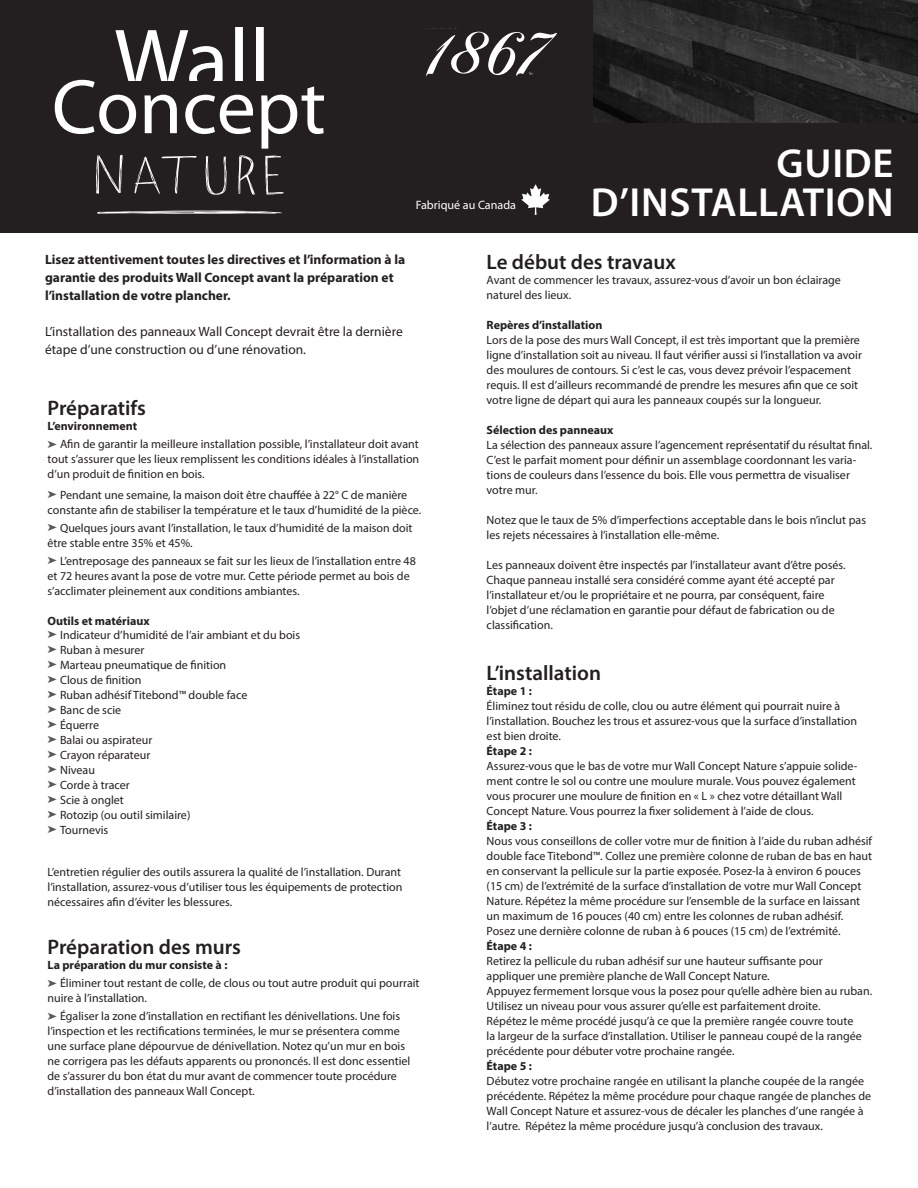
<style>
.page{position:relative;width:918px;height:1188px;background:#fff}
.page>*{position:absolute;margin:0;border:0;box-sizing:border-box;transform-origin:0 0}
.t1{font:600 40.8px/39px "Myriad Pro";letter-spacing:.02em;color:#fff;text-align:right}
.t2{font:600 21px "Myriad Pro";color:#231f20}
.t3{font:700 13.5px/18px "Myriad Pro";color:#231f20}
.t4{font:13.5px/18px "Myriad Pro";color:#231f20}
.t5{font:12.15px "Myriad Pro";color:#fff}
.t6{font:12px/15px "Myriad Pro";color:#231f20}
.t7{font:700 12px "Myriad Pro";color:#231f20}
.s1{font-weight:700}
.s2{color:#57585a}
</style>
<div class="page">
<div style="left:0;top:0;width:918px;height:233px;background:#231f20"></div>
<svg style="left:521px;top:184px;width:29px;height:31px"></svg>
<svg style="left:96px;top:155px;width:27px;height:39px"></svg>
<svg style="left:134px;top:156px;width:63px;height:38px"></svg>
<svg style="left:206px;top:156px;width:21px;height:39px"></svg>
<svg style="left:238px;top:155px;width:17px;height:40px"></svg>
<svg style="left:265px;top:156px;width:19px;height:39px"></svg>
<svg style="left:55px;top:27px;width:269px;height:122px"></svg>
<svg style="left:97px;top:211px;width:185px;height:3px"></svg>
<img style="left:593px;top:0;width:325px;height:122px">
<svg style="left:426px;top:32px;width:131px;height:44px"></svg>
<p class="t5" style="left:416px;top:197px;width:102px">Fabriqué au Canada</p>
<p class="t1" style="left:591px;top:143px;width:304px">GUIDE<br>D’INSTALLATION</p>
<p class="t3" style="left:45px;top:250px;width:362px">Lisez attentivement toutes les directives et l’information à la garantie des produits Wall Concept avant la préparation et l’installation de votre plancher.</p>
<p class="t4" style="left:45px;top:322px;width:359px">L’installation des panneaux Wall Concept devrait être la dernière étape d’une construction ou d’une rénovation.</p>
<p class="t2" style="left:48px;top:395px;width:100px">Préparatifs</p>
<p class="t6" style="left:48px;top:417px;width:373px;line-height:18px"><span class="s1">L’environnement<br></span><span class="s2">➤</span> Afin de garantir la meilleure installation possible, l’installateur doit avant</p>
<p class="t6" style="left:48px;top:451px;width:373px">tout s’assurer que les lieux remplissent les conditions idéales à l’installation d’un produit de finition en bois.</p>
<p class="t6" style="left:48px;top:487px;width:375px"><span class="s2">➤</span> Pendant une semaine, la maison doit être chauffée à 22° C de manière constante afin de stabiliser la température et le taux d’humidité de la pièce.</p>
<p class="t6" style="left:48px;top:520px;width:367px"><span class="s2">➤</span> Quelques jours avant l’installation, le taux d’humidité de la maison doit être stable entre 35% et 45%.</p>
<p class="t6" style="left:48px;top:553px;width:370px"><span class="s2">➤</span> L’entreposage des panneaux se fait sur les lieux de l’installation entre 48 et 72 heures avant la pose de votre mur. Cette période permet au bois de s’acclimater pleinement aux conditions ambiantes.</p>
<p class="t7" style="left:48px;top:613px;width:104px">Outils et matériaux</p>
<p class="t6" style="left:48px;top:628px;width:254px"><span class="s2">➤</span> Indicateur d’humidité de l’air ambiant et du bois</p>
<p class="t6" style="left:48px;top:643px;width:98px"><span class="s2">➤</span> Ruban à mesurer</p>
<p class="t6" style="left:48px;top:658px;width:180px"><span class="s2">➤</span> Marteau pneumatique de finition</p>
<p class="t6" style="left:48px;top:673px;width:95px"><span class="s2">➤</span> Clous de finition</p>
<p class="t6" style="left:48px;top:688px;width:201px"><span class="s2">➤</span> Ruban adhésif Titebond™ double face</p>
<p class="t6" style="left:48px;top:703px;width:75px"><span class="s2">➤</span> Banc de scie</p>
<p class="t6" style="left:48px;top:718px;width:53px"><span class="s2">➤</span> Équerre</p>
<p class="t6" style="left:48px;top:733px;width:106px"><span class="s2">➤</span> Balai ou aspirateur</p>
<p class="t6" style="left:48px;top:748px;width:104px"><span class="s2">➤</span> Crayon réparateur</p>
<p class="t6" style="left:48px;top:763px;width:49px"><span class="s2">➤</span> Niveau</p>
<p class="t6" style="left:48px;top:778px;width:84px"><span class="s2">➤</span> Corde à tracer</p>
<p class="t6" style="left:48px;top:793px;width:78px"><span class="s2">➤</span> Scie à onglet</p>
<p class="t6" style="left:48px;top:808px;width:144px"><span class="s2">➤</span> Rotozip (ou outil similaire)</p>
<p class="t6" style="left:48px;top:823px;width:62px"><span class="s2">➤</span> Tournevis</p>
<p class="t6" style="left:48px;top:864px;width:357px">L’entretien régulier des outils assurera la qualité de l’installation. Durant l’installation, assurez-vous d’utiliser tous les équipements de protection</p>
<p class="t6" style="left:48px;top:894px;width:186px">nécessaires afin d’éviter les blessures.</p>
<p class="t2" style="left:48px;top:933px;width:195px">Préparation des murs</p>
<p class="t7" style="left:48px;top:957px;width:181px">La préparation du mur consiste à :</p>
<p class="t6" style="left:48px;top:975px;width:374px"><span class="s2">➤</span> Éliminer tout restant de colle, de clous ou tout autre produit qui pourrait nuire à l’installation.</p>
<p class="t6" style="left:48px;top:1008px;width:364px"><span class="s2">➤</span> Égaliser la zone d’installation en rectifiant les dénivellations. Une fois l’inspection et les rectifications terminées, le mur se présentera comme une surface plane dépourvue de dénivellation. Notez qu’un mur en bois ne corrigera pas les défauts apparents ou prononcés. Il est donc essentiel de s’assurer du bon état du mur avant de commencer toute procédure d’installation des panneaux Wall Concept.</p>
<p class="t2" style="left:487px;top:248px;width:191px">Le début des travaux</p>
<p class="t6" style="left:487px;top:272px;width:356px">Avant de commencer les travaux, assurez-vous d’avoir un bon éclairage naturel des lieux.</p>
<p class="t7" style="left:487px;top:317px;width:117px">Repères d’installation</p>
<p class="t6" style="left:487px;top:332px;width:377px">Lors de la pose des murs Wall Concept, il est très important que la première ligne d’installation soit au niveau. Il faut vérifier aussi si l’installation va avoir des moulures de contours. Si c’est le cas, vous devez prévoir l’espacement requis. Il est d’ailleurs recommandé de prendre les mesures afin que ce soit</p>
<p class="t6" style="left:487px;top:392px;width:336px">votre ligne de départ qui aura les panneaux coupés sur la longueur.</p>
<p class="t7" style="left:487px;top:422px;width:128px">Sélection des panneaux</p>
<p class="t6" style="left:487px;top:437px;width:387px">La sélection des panneaux assure l’agencement représentatif du résultat final.<br>C’est le parfait moment pour définir un assemblage coordonnant les varia&shy;tions de couleurs dans l’essence du bois. Elle vous permettra de visualiser votre mur.</p>
<p class="t6" style="left:487px;top:512px;width:381px">Notez que le taux de 5% d’imperfections acceptable dans le bois n’inclut pas les rejets nécessaires à l’installation elle-même.</p>
<p class="t6" style="left:487px;top:557px;width:361px">Les panneaux doivent être inspectés par l’installateur avant d’être posés.<br>Chaque panneau installé sera considéré comme ayant été accepté par l’installateur et/ou le propriétaire et ne pourra, par conséquent, faire l’objet d’une réclamation en garantie pour défaut de fabrication ou de classification.</p>
<p class="t2" style="left:487px;top:659px;width:116px">L’installation</p>
<p class="t7" style="left:487px;top:683px;width:47px">Étape 1 :</p>
<p class="t6" style="left:487px;top:698px;width:372px">Éliminez tout résidu de colle, clou ou autre élément qui pourrait nuire à l’installation. Bouchez les trous et assurez-vous que la surface d’installation est bien droite.</p>
<p class="t7" style="left:487px;top:743px;width:47px">Étape 2 :</p>
<p class="t6" style="left:487px;top:758px;width:372px">Assurez-vous que le bas de votre mur Wall Concept Nature s’appuie solide&shy;ment contre le sol ou contre une moulure murale. Vous pouvez également vous procurer une moulure de finition en « L » chez votre détaillant Wall Concept Nature. Vous pourrez la fixer solidement à l’aide de clous.</p>
<p class="t7" style="left:487px;top:818px;width:47px">Étape 3 :</p>
<p class="t6" style="left:487px;top:833px;width:387px">Nous vous conseillons de coller votre mur de finition à l’aide du ruban adhésif double face Titebond™. Collez une première colonne de ruban de bas en haut en conservant la pellicule sur la partie exposée. Posez-la à environ 6 pouces (15 cm) de l’extrémité de la surface d’installation de votre mur Wall Concept Nature. Répétez la même procédure sur l’ensemble de la surface en laissant un maximum de 16 pouces (40 cm) entre les colonnes de ruban adhésif.<br>Posez une dernière colonne de ruban à 6 pouces (15 cm) de l’extrémité.</p>
<p class="t7" style="left:487px;top:938px;width:47px">Étape 4 :</p>
<p class="t6" style="left:487px;top:953px;width:338px">Retirez la pellicule du ruban adhésif sur une hauteur suffisante pour appliquer une première planche de Wall Concept Nature.</p>
<p class="t6" style="left:487px;top:983px;width:387px">Appuyez fermement lorsque vous la posez pour qu’elle adhère bien au ruban.<br>Utilisez un niveau pour vous assurer qu’elle est parfaitement droite.</p>
<p class="t6" style="left:487px;top:1013px;width:377px">Répétez le même procédé jusqu’à ce que la première rangée couvre toute la largeur de la surface d’installation. Utiliser le panneau coupé de la rangée précédente pour débuter votre prochaine rangée.</p>
<p class="t7" style="left:487px;top:1058px;width:47px">Étape 5 :</p>
<p class="t6" style="left:487px;top:1073px;width:386px">Débutez votre prochaine rangée en utilisant la planche coupée de la rangée précédente. Répétez la même procédure pour chaque rangée de planches de Wall Concept Nature et assurez-vous de décaler les planches d’une rangée à l’autre. Répétez la même procédure jusqu’à conclusion des travaux.</p>
</div>
